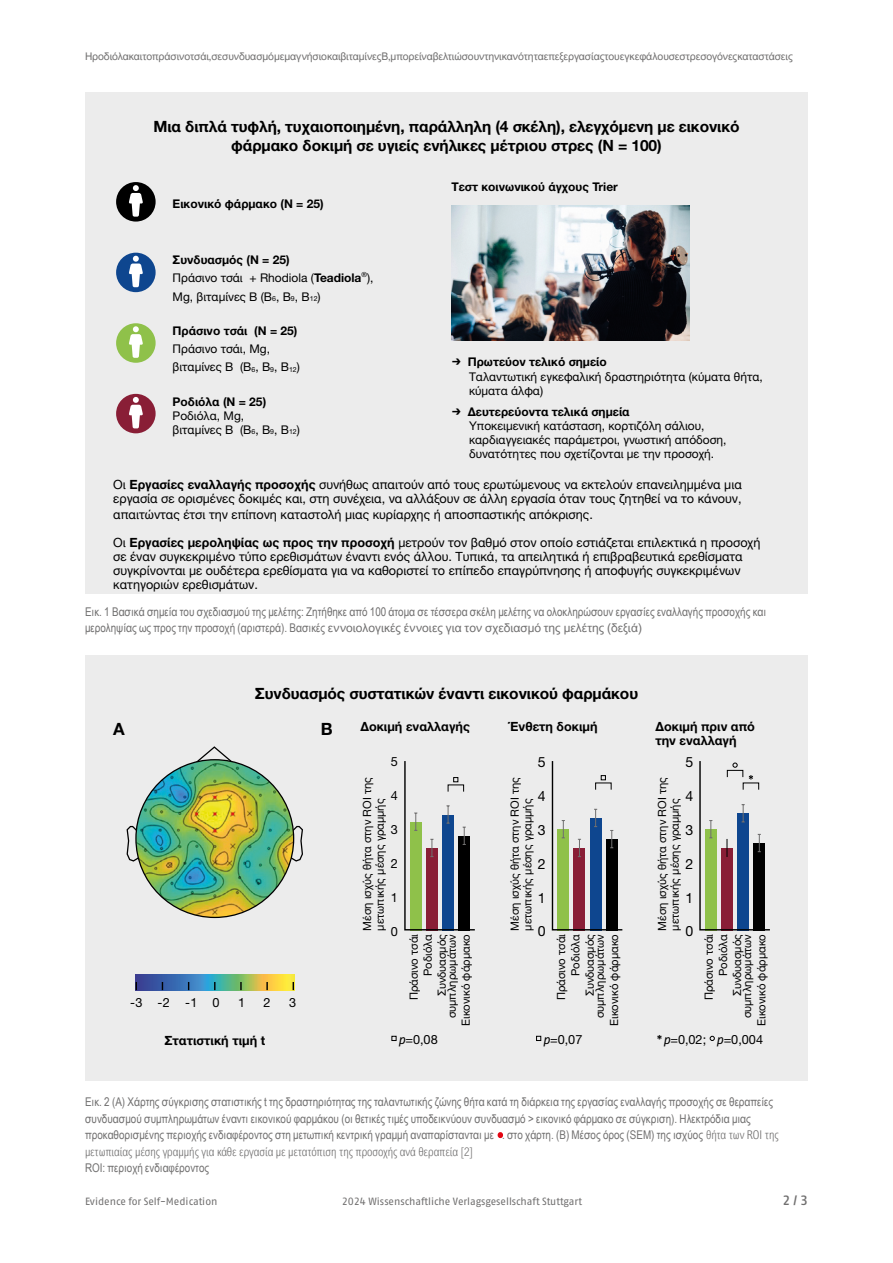
<style>
.page{position:relative;width:893px;height:1263px;background:#fff}
.page>*{position:absolute;margin:0;border:0;box-sizing:border-box;transform-origin:0 0}
.t1{font:700 16.95px "Helvetica Neue";color:#000}
.t2{font:700 15.6px/18.6px "Helvetica Neue";letter-spacing:-.005em;color:#000;text-align:center}
.t3{font:14.1px "Helvetica Neue";color:#000}
.t4{font:500 13.5px "Fago Pro";color:#706f6f}
.t5{font:12.75px/14.1px "Helvetica Neue";color:#000;text-align:justify}
.t6{font:700 12.75px/14.1px "Helvetica Neue";color:#000}
.t7{font:12px/16.5px "Arial Narrow";color:#706f6f}
.t8{font:12px/14.1px "Helvetica Neue";color:#000}
.t9{font:700 12px/18.1px "Helvetica Neue";color:#000}
.t10{font:12px "Arial Nova";color:#706f6f}
.t11{font:300 12px "Arial Nova Cond";color:#706f6f}
.t12{font:11.25px/14.2px "Helvetica Neue";color:#000;text-align:right}
.t13{font:10.5px "Arial Nova";letter-spacing:-.01em;color:#706f6f}
.t14{font:10.5px "Fago Pro";letter-spacing:-.005em;color:#706f6f}
.t15{font:7.05px "Helvetica Neue";color:#000}
.s1{font-weight:400}
.s2{font-size:7.05px}
.s3{font-family:"Fago Pro";font-weight:700}
.s4{font-weight:700}
.s5{font-family:"Arial Narrow"}
.s6{font-family:"Fago Pro";font-style:italic}
.s7{color:#e30613}
.s8{font-family:"Arial Nova Cond";font-weight:300}
</style>
<div class="page">
<div style="left:85px;top:92px;width:723px;height:502px;background:#ececec"></div>
<div style="left:116px;top:182px;width:40px;height:40px;background:#000;border-radius:50%"></div>
<svg style="left:129px;top:185px;width:14px;height:32px"></svg>
<div style="left:116px;top:253px;width:40px;height:39px;background:#0e468f;border-radius:50%"></div>
<svg style="left:129px;top:256px;width:14px;height:31px"></svg>
<div style="left:116px;top:323px;width:40px;height:40px;background:#8fc14a;border-radius:50%"></div>
<svg style="left:129px;top:326px;width:14px;height:32px"></svg>
<div style="left:116px;top:394px;width:40px;height:39px;background:#891e36;border-radius:50%"></div>
<svg style="left:129px;top:397px;width:14px;height:31px"></svg>
<img style="left:451px;top:206px;width:239px;height:135px">
<div style="left:85px;top:655px;width:723px;height:425px;background:#ececec"></div>
<svg style="left:126px;top:746px;width:177px;height:116px"></svg>
<img style="left:136px;top:760px;width:158px;height:157px;border-radius:79px">
<svg style="left:136px;top:974px;width:158px;height:16px;background:#729686"></svg>
<svg style="left:266px;top:982px;width:2px;height:8px"></svg>
<svg style="left:240px;top:982px;width:2px;height:8px"></svg>
<svg style="left:391px;top:1036px;width:5px;height:5px"></svg>
<svg style="left:536px;top:1036px;width:5px;height:5px"></svg>
<svg style="left:710px;top:1036px;width:5px;height:5px"></svg>
<svg style="left:404px;top:761px;width:71px;height:170px"></svg>
<svg style="left:551px;top:761px;width:72px;height:170px"></svg>
<svg style="left:699px;top:761px;width:71px;height:170px"></svg>
<p class="t13" style="left:85px;top:50px;width:709px">Η ροδιόλα και το πράσινο τσάι, σε συνδυασμό με μαγνήσιο και βιταμίνες Β, μπορεί να βελτιώσουν την ικανότητα επεξεργασίας του εγκεφάλου σε στρεσογόνες καταστάσεις</p>
<p class="t2" style="left:153px;top:118px;width:588px">Μια διπλά τυφλή, τυχαιοποιημένη, παράλληλη (4 σκέλη), ελεγχόμενη με εικονικό φάρμακο δοκιμή σε υγιείς ενήλικες μέτριου στρες (N = 100)</p>
<p class="t9" style="left:173px;top:195px;width:153px">Εικονικό φάρμακο (N = 25)</p>
<p class="t9" style="left:173px;top:251px;width:190px">Συνδυασμός (N = 25)<br><span class="s1">Πράσινο τσάι + Rhodiola (</span>Teadiola</p>
<p class="t15" style="left:362px;top:269px;width:7px">®</p>
<p class="t8" style="left:367px;top:272px;width:8px">),</p>
<p class="t9" style="left:451px;top:178px;width:168px">Τεστ κοινωνικού άγχους Trier</p>
<p class="t8" style="left:173px;top:290px;width:150px">Mg, βιταμίνες B (B<span class="s2">6</span>, B<span class="s2">9</span>, B<span class="s2">12</span>)</p>
<p class="t9" style="left:173px;top:322px;width:126px">Πράσινο τσάι (N = 25)</p>
<p class="t8" style="left:173px;top:340px;width:129px;line-height:18.1px">Πράσινο τσάι, Mg, βιταμίνες B (B<span class="s2">6</span>, B<span class="s2">9</span>, B<span class="s2">12</span>)</p>
<p class="t9" style="left:173px;top:392px;width:95px">Ροδιόλα (N = 25)</p>
<p class="t8" style="left:173px;top:409px;width:129px">Ροδιόλα, Mg,<br>βιταμίνες B (B<span class="s2">6</span>, B<span class="s2">9</span>, B<span class="s2">12</span>)</p>
<p class="t8" style="left:469px;top:356px;width:295px;text-indent:-18px"><span class="s3">→</span> <span class="s4">Πρωτεύον τελικό σημείο<br></span>Ταλαντωτική εγκεφαλική δραστηριότητα (κύματα θήτα, κύματα άλφα)</p>
<p class="t8" style="left:469px;top:405px;width:259px;text-indent:-18px"><span class="s3">→</span> <span class="s4">Δευτερεύοντα τελικά σημεία<br></span>Υποκειμενική κατάσταση, κορτιζόλη σάλιου, καρδιαγγειακές παράμετροι, γνωστική απόδοση, δυνατότητες που σχετίζονται με την προσοχή.</p>
<p class="t5" style="left:113px;top:478px;width:630px;line-height:14.7px">Οι <span class="s4">Εργασίες εναλλαγής προσοχής</span> συνήθως απαιτούν από τους ερωτώμενους να εκτελούν επανειλημμένα μια εργασία σε ορισμένες δοκιμές και, στη συνέχεια, να αλλάξουν σε άλλη εργασία όταν τους ζητηθεί να το κάνουν, απαιτώντας έτσι την επίπονη καταστολή μιας κυρίαρχης ή αποσπαστικής απόκρισης.</p>
<p class="t5" style="left:113px;top:536px;width:649px;text-align:left">Οι <span class="s4">Εργασίες μεροληψίας ως προς την προσοχή</span> μετρούν τον βαθμό στον οποίο εστιάζεται επιλεκτικά η προσοχή σε έναν συγκεκριμένο τύπο ερεθισμάτων έναντι ενός άλλου. Τυπικά, τα απειλητικά ή επιβραβευτικά ερεθίσματα συγκρίνονται με ουδέτερα ερεθίσματα για να καθοριστεί το επίπεδο επαγρύπνησης ή αποφυγής συγκεκριμένων κατηγοριών ερεθισμάτων.</p>
<p class="t7" style="left:85px;top:603px;width:683px">Εικ. 1 Βασικά σημεία του σχεδιασμού της μελέτης: Ζητήθηκε από 100 άτομα σε τέσσερα σκέλη μελέτης να ολοκληρώσουν εργασίες εναλλαγής προσοχής και</p>
<p class="t10" style="left:85px;top:621px;width:558px"><span class="s5">μεροληψίας ως προς την προσοχή (αριστερά). Βασικές</span> εννοιολογικές έννοιες για τον σχεδιασμό της μελέτης (δεξιά)</p>
<p class="t2" style="left:255px;top:684px;width:385px">Συνδυασμός συστατικών έναντι εικονικού φαρμάκου</p>
<h1 class="t1" style="left:113px;top:716px;width:13px">A</h1>
<h1 class="t1" style="left:321px;top:716px;width:13px">B</h1>
<p class="t6" style="left:360px;top:720px;width:111px">Δοκιμή εναλλαγής</p>
<p class="t6" style="left:508px;top:720px;width:91px">Ένθετη δοκιμή</p>
<p class="t6" style="left:655px;top:720px;width:101px">Δοκιμή πριν από την εναλλαγή</p>
<p class="t5" style="left:391px;top:755px;width:9px">5</p>
<p class="t5" style="left:391px;top:789px;width:9px">4</p>
<p class="t5" style="left:391px;top:823px;width:9px">3</p>
<p class="t5" style="left:391px;top:857px;width:9px">2</p>
<p class="t5" style="left:391px;top:891px;width:9px">1</p>
<p class="t5" style="left:391px;top:925px;width:9px">0</p>
<p class="t12" style="left:361px;top:930px;width:155px;line-height:12.8px;text-align:left;rotate:-90deg">Μέση ισχύς θήτα στην ROI της μετωπικής μέσης γραμμής</p>
<p class="t12" style="left:407px;top:1000px;width:68px;rotate:-90deg">Πράσινο τσάι<br>Ροδιόλα<br>Συνδυασμός</p>
<p class="t12" style="left:445px;top:1026px;width:93px;rotate:-90deg">συμπληρωμάτων<br>Εικονικό φάρμακο</p>
<p class="t5" style="left:130px;top:996px;width:91px">-3 -2 -1 0</p>
<p class="t5" style="left:238px;top:996px;width:9px">1</p>
<p class="t5" style="left:264px;top:996px;width:9px">2</p>
<p class="t5" style="left:289px;top:996px;width:9px">3</p>
<p class="t6" style="left:164px;top:1033px;width:102px">Στατιστική τιμή t</p>
<p class="t5" style="left:398px;top:1033px;width:41px"><span class="s6">p</span>=0,08</p>
<p class="t3" style="left:538px;top:752px;width:9px">5</p>
<p class="t3" style="left:538px;top:786px;width:9px">4</p>
<p class="t3" style="left:538px;top:820px;width:9px">3</p>
<p class="t3" style="left:538px;top:853px;width:9px">2</p>
<p class="t3" style="left:538px;top:887px;width:9px">1</p>
<p class="t3" style="left:538px;top:921px;width:9px">0</p>
<p class="t12" style="left:509px;top:930px;width:155px;line-height:12.8px;text-align:left;rotate:-90deg">Μέση ισχύς θήτα στην ROI της μετωπικής μέσης γραμμής</p>
<p class="t12" style="left:555px;top:1000px;width:68px;rotate:-90deg">Πράσινο τσάι<br>Ροδιόλα<br>Συνδυασμός</p>
<p class="t12" style="left:593px;top:1026px;width:93px;rotate:-90deg">συμπληρωμάτων<br>Εικονικό φάρμακο</p>
<p class="t3" style="left:685px;top:752px;width:9px">5</p>
<p class="t3" style="left:685px;top:786px;width:9px">4</p>
<p class="t3" style="left:685px;top:820px;width:9px">3</p>
<p class="t3" style="left:685px;top:853px;width:9px">2</p>
<p class="t3" style="left:685px;top:887px;width:9px">1</p>
<p class="t3" style="left:685px;top:921px;width:9px">0</p>
<p class="t12" style="left:656px;top:930px;width:155px;line-height:12.8px;text-align:left;rotate:-90deg">Μέση ισχύς θήτα στην ROI της μετωπικής μέσης γραμμής</p>
<p class="t12" style="left:702px;top:1000px;width:68px;rotate:-90deg">Πράσινο τσάι<br>Ροδιόλα<br>Συνδυασμός</p>
<p class="t12" style="left:741px;top:1026px;width:93px;rotate:-90deg">συμπληρωμάτων<br>Εικονικό φάρμακο</p>
<p class="t5" style="left:543px;top:1033px;width:41px"><span class="s6">p</span>=0,07</p>
<p class="t5" style="left:655px;top:1033px;width:109px"><span class="s6">* p</span>=0,02; <span class="s6">p</span>=0,004</p>
<p class="t7" style="left:85px;top:1093px;width:695px">Εικ. 2 (Α) Χάρτης σύγκρισης στατιστικής t της δραστηριότητας της ταλαντωτικής ζώνης θήτα κατά τη διάρκεια της εργασίας εναλλαγής προσοχής σε θεραπείες συνδυασμού συμπληρωμάτων έναντι εικονικού φαρμάκου (οι θετικές τιμές υποδεικνύουν συνδυασμό &gt; εικονικό φάρμακο σε σύγκριση). Ηλεκτρόδια μιας προκαθορισμένης περιοχής ενδιαφέροντος στη μετωπική κεντρική γραμμή αναπαρίστανται με <span class="s7">•</span>. στο χάρτη. (Β) Μέσος όρος (SEM) της ισχύος <span class="s8">θήτα των ROI της</span></p>
<p class="t11" style="left:85px;top:1144px;width:389px">μετωπιαίας μέσης γραμμής για κάθε εργασία με μετατόπιση της προσοχής ανά θεραπεία [2]</p>
<p class="t7" style="left:85px;top:1159px;width:126px">ROI: περιοχή ενδιαφέροντος</p>
<p class="t14" style="left:85px;top:1195px;width:134px">Evidence for Self-Medication</p>
<p class="t14" style="left:342px;top:1195px;width:242px">2024 Wissenschaftliche Verlagsgesellschaft Stuttgart</p>
<p class="t4" style="left:782px;top:1192px;width:27px">2 / 3</p>
</div>
